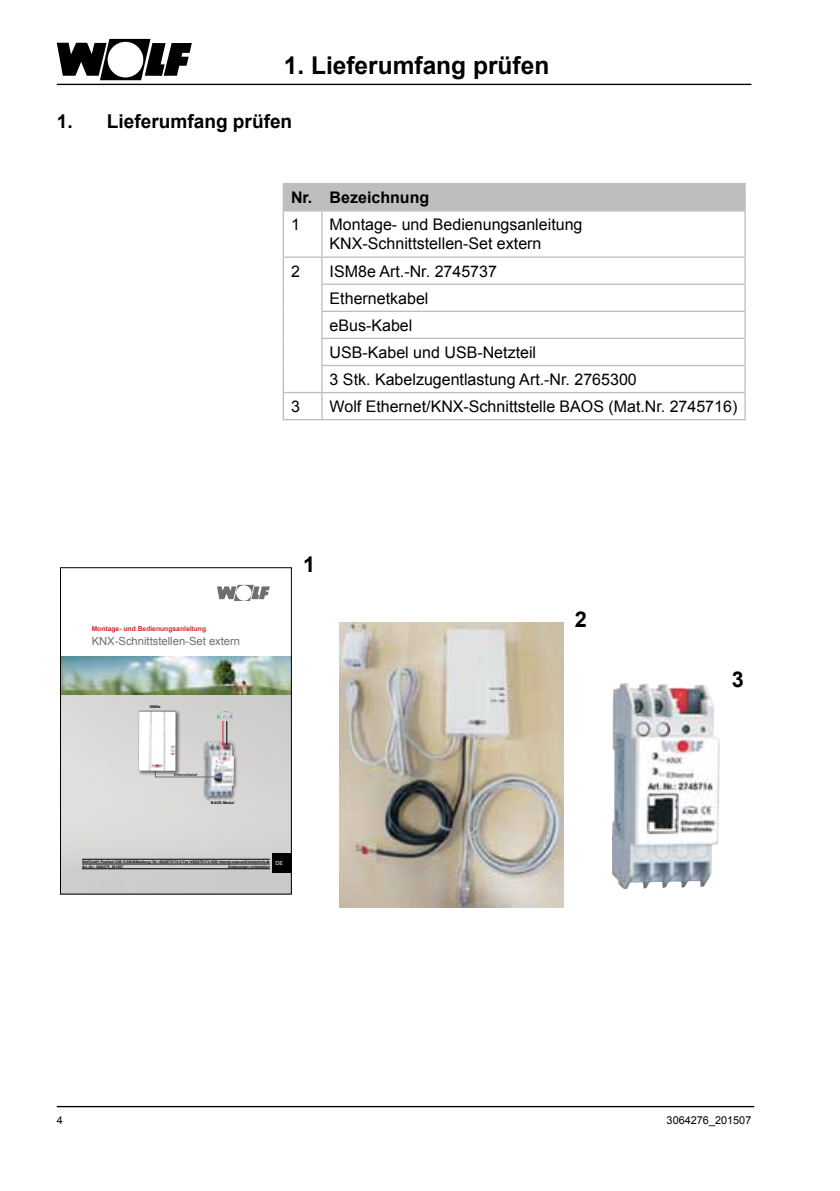
<style>
.page{position:relative;width:840px;height:1191px;background:#fff}
.page>*{position:absolute;margin:0;border:0;box-sizing:border-box;transform-origin:0 0}
.t1{font:700 24.4px "Arial";color:#000}
.t2{font:700 21.8px "Arial";color:#000}
.t3{font:700 19px "Arial";color:#000}
.t4{font:16px/27px "Arial";color:#000}
.t5{font:700 16px "Arial";color:#000}
.t6{font:11.2px "Arial";color:#6d6e71}
.t7{font:10.8px "Arial";color:#000}
.t8{font:700 6.8px "Arial";color:#d2232a}
.t9{font:700 3.8px "Arial";color:#000}
.t10{font:3.8px "Arial";color:#000}
.t11{font:700 3.6px/4.8px "Arial";letter-spacing:-.03em;color:#000;scale:.96 1}
.t12{font:700 3.6px "Arial";color:#000}
.s1{font-weight:400}
</style>
<div class="page">
<hr style="left:57px;top:84px;width:694px;height:1px;background:#000">
<hr style="left:57px;top:1106px;width:696px;height:1px;background:#000">
<svg style="left:57px;top:39px;width:135px;height:41px"></svg>
<hr style="left:282px;top:183px;width:40px;height:1px;background:#bcbec0">
<hr style="left:322px;top:183px;width:423px;height:1px;background:#bcbec0">
<div style="left:284px;top:184px;width:461px;height:26px;background:#bcbec0"></div>
<hr style="left:282px;top:210px;width:40px;height:1px;background:#bcbec0">
<hr style="left:322px;top:210px;width:423px;height:1px;background:#bcbec0">
<hr style="left:282px;top:256px;width:40px;height:2px;background:#bcbec0">
<hr style="left:322px;top:256px;width:423px;height:2px;background:#bcbec0">
<hr style="left:321px;top:283px;width:424px;height:2px;background:#bcbec0">
<hr style="left:321px;top:311px;width:424px;height:1px;background:#bcbec0">
<hr style="left:321px;top:338px;width:424px;height:1px;background:#bcbec0">
<hr style="left:321px;top:365px;width:424px;height:1px;background:#bcbec0">
<hr style="left:282px;top:392px;width:40px;height:1px;background:#bcbec0">
<hr style="left:322px;top:392px;width:423px;height:1px;background:#bcbec0">
<hr style="left:282px;top:419px;width:40px;height:1px;background:#bcbec0">
<hr style="left:322px;top:419px;width:423px;height:1px;background:#bcbec0">
<hr style="left:321px;top:211px;width:1px;height:45px;background:#bcbec0">
<hr style="left:744px;top:211px;width:1px;height:45px;background:#bcbec0">
<svg style="left:321px;top:258px;width:1px;height:161px"></svg>
<svg style="left:744px;top:258px;width:1px;height:161px"></svg>
<hr style="left:282px;top:184px;width:2px;height:26px;background:#bcbec0">
<hr style="left:282px;top:211px;width:2px;height:45px;background:#bcbec0">
<hr style="left:282px;top:258px;width:2px;height:26px;background:#bcbec0">
<hr style="left:282px;top:284px;width:2px;height:27px;background:#bcbec0">
<hr style="left:282px;top:311px;width:2px;height:27px;background:#bcbec0">
<hr style="left:282px;top:338px;width:2px;height:27px;background:#bcbec0">
<hr style="left:282px;top:365px;width:2px;height:27px;background:#bcbec0">
<hr style="left:282px;top:393px;width:2px;height:26px;background:#bcbec0">
<img style="left:62px;top:695px;width:227px;height:197px">
<svg style="left:217px;top:585px;width:52px;height:16px"></svg>
<div style="left:237px;top:586px;width:14px;height:14px;background:#fff;border-radius:50%"></div>
<img style="left:62px;top:656px;width:227px;height:39px">
<hr style="left:82px;top:859px;width:188px;height:1px;background:#000">
<hr style="left:82px;top:863px;width:188px;height:1px;background:#000">
<hr style="left:82px;top:868px;width:188px;height:1px;background:#000">
<div style="left:272px;top:853px;width:19px;height:20px;background:#000"></div>
<div style="left:237px;top:586px;width:14px;height:14px;border:1px solid #fff;border-radius:50%"></div>
<div style="left:237px;top:586px;width:13px;height:14px;border:1px solid #fff;border-radius:50%"></div>
<div style="left:203px;top:740px;width:35px;height:62px;background:#000;opacity:.5"></div>
<img style="left:204px;top:741px;width:27px;height:57px">
<svg style="left:154px;top:770px;width:67px;height:9px"></svg>
<svg style="left:222px;top:721px;width:5px;height:24px"></svg>
<svg style="left:217px;top:711px;width:8px;height:3px"></svg>
<div style="left:137px;top:709px;width:43px;height:66px;background:#000;opacity:.5"></div>
<img style="left:138px;top:710px;width:38px;height:61px">
<div style="left:60px;top:567px;width:231px;height:327px;border:1px solid #000"></div>
<img style="left:612px;top:683px;width:96px;height:206px">
<img style="left:339px;top:622px;width:224px;height:285px">
<h1 class="t1" style="left:283px;top:49px;width:267px">1. Lieferumfang prüfen</h1>
<p class="t3" style="left:57px;top:108px;width:237px">1. Lieferumfang prüfen</p>
<p class="t5" style="left:291px;top:187px;width:140px">Nr. Bezeichnung</p>
<p class="t4" style="left:291px;top:211px;width:10px">1</p>
<p class="t4" style="left:329px;top:215px;width:254px;line-height:19.2px">Montage- und Bedienungsanleitung<br>KNX-Schnittstellen-Set extern</p>
<p class="t4" style="left:291px;top:257px;width:10px">2</p>
<p class="t4" style="left:329px;top:257px;width:308px">ISM8e Art.-Nr. 2745737<br>Ethernetkabel<br>eBus-Kabel<br>USB-Kabel und USB-Netzteil<br>3 Stk. Kabelzugentlastung Art.-Nr. 2765300</p>
<p class="t4" style="left:291px;top:393px;width:10px">3</p>
<p class="t4" style="left:329px;top:393px;width:409px">Wolf Ethernet/KNX-Schnittstelle BAOS (Mat.Nr. 2745716)</p>
<p class="t8" style="left:92px;top:624px;width:116px">Montage- und Bedienungsanleitung</p>
<p class="t6" style="left:92px;top:633px;width:150px">KNX-Schnittstellen-Set extern</p>
<p class="t9" style="left:150px;top:704px;width:12px">ISM8e</p>
<h2 class="t2" style="left:303px;top:549px;width:14px">1</h2>
<p class="t10" style="left:174px;top:772px;width:25px">Ethernetkabel</p>
<p class="t9" style="left:211px;top:800px;width:25px">BAOS-Modul</p>
<p class="t11" style="left:82px;top:859px;width:197px">Wolf GmbH <span class="s1">•</span> Postfach 1380 <span class="s1">•</span> D-84048 Mainburg <span class="s1">•</span> Tel. +49(0)8751/74-0 <span class="s1">•</span> Fax +49(0)8751/74-1600 <span class="s1">•</span> Internet: www.wolf-heiztechnik.de<br>Art.-Nr.: 3064276_201507</p>
<p class="t12" style="left:228px;top:864px;width:56px">Änderungen vorbehalten <sup>DE</sup></p>
<h2 class="t2" style="left:574px;top:605px;width:14px">2</h2>
<h2 class="t2" style="left:731px;top:665px;width:14px">3</h2>
<p class="t7" style="left:57px;top:1113px;width:8px">4</p>
<p class="t7" style="left:666px;top:1113px;width:86px">3064276_201507</p>
</div>
